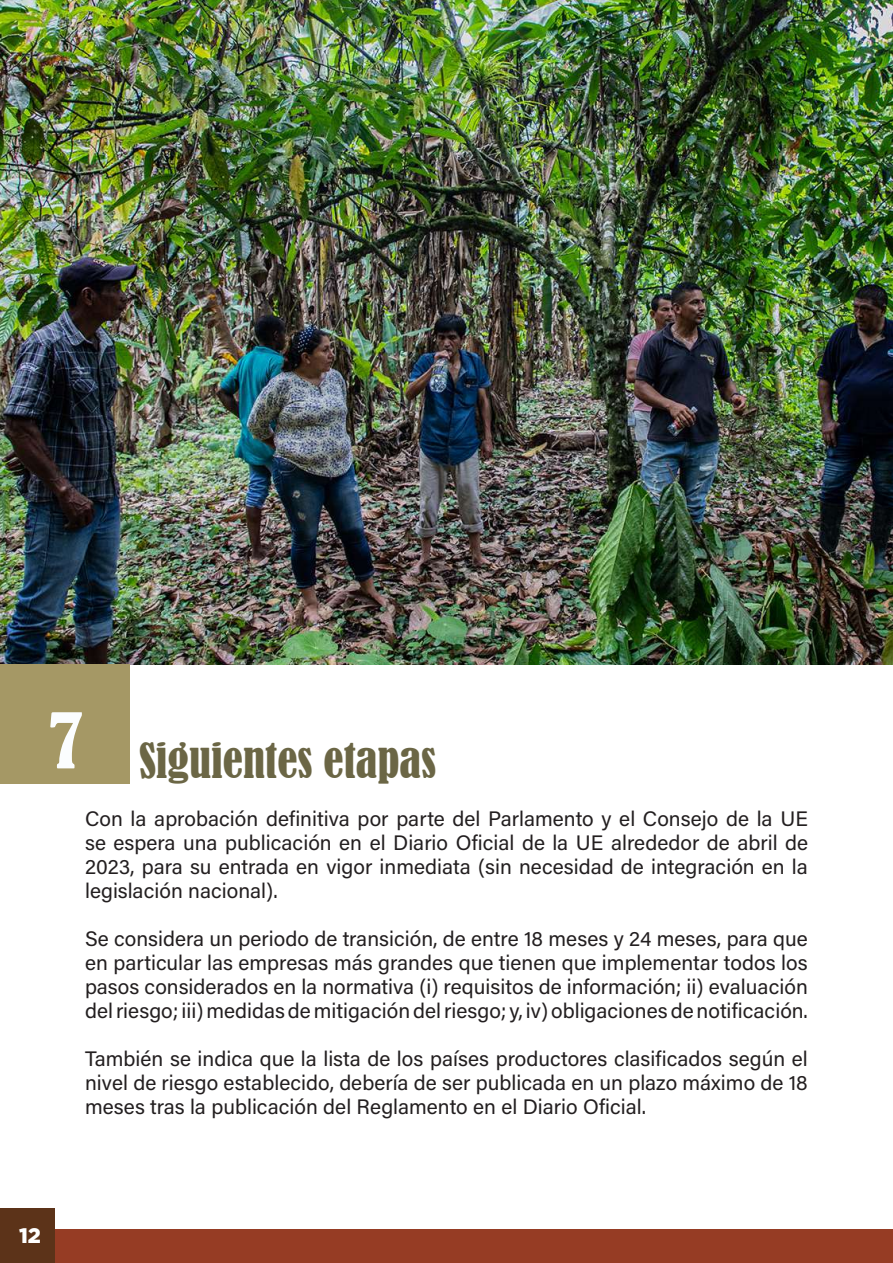
<style>
.page{position:relative;width:893px;height:1263px;background:#fff}
.page>*{position:absolute;margin:0;border:0;box-sizing:border-box;transform-origin:0 0}
.t1{font:condensed 72px "Bernard";color:#fbfdfe}
.t2{font:condensed 45px "Bernard";color:#6b6645}
.t3{font:21px/24px "Acumin Variable Concept";letter-spacing:.02em;color:#231f20;text-align:justify}
.t4{font:900 21px "Gotham";color:#fff}
</style>
<div class="page">
<div style="left:0;top:1229px;width:893px;height:34px;background:#963c24"></div>
<img style="left:0;top:0;width:893px;height:665px">
<div style="left:0;top:1209px;width:54px;height:54px;background:#5c3319"></div>
<div style="left:0;top:665px;width:129px;height:119px;background:#a59865"></div>
<h1 class="t1" style="left:48px;top:699px;width:37px">7</h1>
<h2 class="t2" style="left:139px;top:734px;width:298px">SIGUIENTES ETAPAS</h2>
<p class="t3" style="left:85px;top:805px;width:724px">Con la aprobación definitiva por parte del Parlamento y el Consejo de la UE se espera una publicación en el Diario Oficial de la UE alrededor de abril de 2023, para su entrada en vigor inmediata (sin necesidad de integración en la legislación nacional).</p>
<p class="t3" style="left:85px;top:925px;width:724px">Se considera un periodo de transición, de entre 18 meses y 24 meses, para que en particular las empresas más grandes que tienen que implementar todos los pasos considerados en la normativa (i) requisitos de información; ii) evaluación del riesgo; iii) medidas de mitigación del riesgo; y, iv) obligaciones de notificación.</p>
<p class="t3" style="left:85px;top:1045px;width:724px">También se indica que la lista de los países productores clasificados según el nivel de riesgo establecido, debería de ser publicada en un plazo máximo de 18 meses tras la publicación del Reglamento en el Diario Oficial.</p>
<p class="t4" style="left:19px;top:1223px;width:23px">12</p>
</div>
